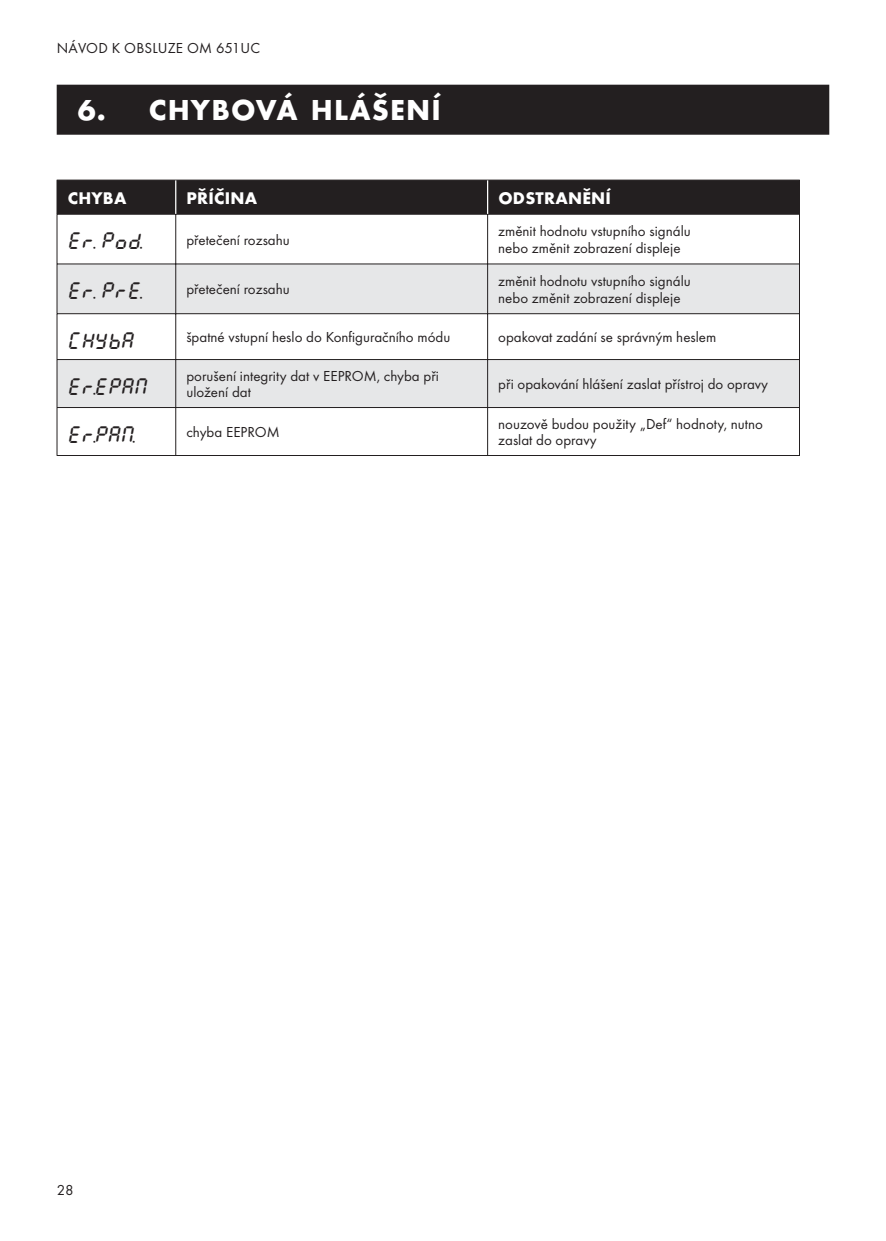
<style>
.page{position:relative;width:886px;height:1241px;background:#fff}
.page>*{position:absolute;margin:0;border:0;box-sizing:border-box;transform-origin:0 0}
.t1{font:700 30px "Futura TOT";letter-spacing:.04em;color:#fff}
.t2{font:25px "LCD 7 seg";color:#231f20}
.t3{font:700 17.5px "Futura TOT";letter-spacing:.015em;color:#fff}
.t4{font:15px/17.5px "Futura TOT";color:#231f20}
</style>
<div class="page">
<div style="left:57px;top:85px;width:772px;height:50px;background:#231f20"></div>
<div style="left:58px;top:181px;width:741px;height:33px;background:#231f20"></div>
<svg style="left:58px;top:264px;width:741px;height:143px;fill:#e6e7e8"></svg>
<hr style="left:57px;top:180px;width:119px;height:1px;background:#231f20">
<hr style="left:57px;top:180px;width:1px;height:34px;background:#231f20">
<hr style="left:488px;top:180px;width:312px;height:1px;background:#231f20">
<hr style="left:799px;top:180px;width:1px;height:34px;background:#231f20">
<hr style="left:57px;top:214px;width:119px;height:1px;background:#231f20">
<hr style="left:57px;top:214px;width:1px;height:49px;background:#231f20">
<hr style="left:175px;top:214px;width:1px;height:49px;background:#231f20">
<hr style="left:488px;top:214px;width:312px;height:1px;background:#231f20">
<hr style="left:487px;top:214px;width:1px;height:49px;background:#231f20">
<hr style="left:799px;top:214px;width:1px;height:49px;background:#231f20">
<hr style="left:57px;top:263px;width:119px;height:1px;background:#231f20">
<hr style="left:57px;top:264px;width:1px;height:49px;background:#231f20">
<hr style="left:176px;top:263px;width:312px;height:1px;background:#231f20">
<hr style="left:175px;top:264px;width:1px;height:49px;background:#231f20">
<hr style="left:488px;top:263px;width:312px;height:1px;background:#231f20">
<hr style="left:487px;top:264px;width:1px;height:49px;background:#231f20">
<hr style="left:799px;top:264px;width:1px;height:49px;background:#231f20">
<hr style="left:57px;top:313px;width:119px;height:1px;background:#231f20">
<hr style="left:57px;top:314px;width:1px;height:45px;background:#231f20">
<hr style="left:176px;top:313px;width:312px;height:1px;background:#231f20">
<hr style="left:175px;top:314px;width:1px;height:45px;background:#231f20">
<hr style="left:488px;top:313px;width:312px;height:1px;background:#231f20">
<hr style="left:487px;top:314px;width:1px;height:45px;background:#231f20">
<hr style="left:799px;top:314px;width:1px;height:45px;background:#231f20">
<hr style="left:57px;top:359px;width:119px;height:1px;background:#231f20">
<hr style="left:57px;top:360px;width:1px;height:47px;background:#231f20">
<hr style="left:176px;top:359px;width:312px;height:1px;background:#231f20">
<hr style="left:175px;top:360px;width:1px;height:47px;background:#231f20">
<hr style="left:488px;top:359px;width:312px;height:1px;background:#231f20">
<hr style="left:487px;top:360px;width:1px;height:47px;background:#231f20">
<hr style="left:799px;top:360px;width:1px;height:47px;background:#231f20">
<hr style="left:57px;top:407px;width:119px;height:1px;background:#231f20">
<hr style="left:57px;top:408px;width:1px;height:47px;background:#231f20">
<hr style="left:176px;top:407px;width:312px;height:1px;background:#231f20">
<hr style="left:175px;top:408px;width:1px;height:47px;background:#231f20">
<hr style="left:488px;top:407px;width:312px;height:1px;background:#231f20">
<hr style="left:487px;top:408px;width:1px;height:47px;background:#231f20">
<hr style="left:799px;top:408px;width:1px;height:47px;background:#231f20">
<hr style="left:57px;top:455px;width:743px;height:1px;background:#231f20">
<hr style="left:176px;top:180px;width:312px;height:1px;background:#231f20">
<hr style="left:176px;top:214px;width:312px;height:1px;background:#231f20">
<hr style="left:175px;top:180px;width:1px;height:34px;background:#fff">
<hr style="left:487px;top:180px;width:1px;height:34px;background:#fff">
<p class="t4" style="left:57px;top:40px;width:205px">NÁVOD K OBSLUZE OM 651UC</p>
<h1 class="t1" style="left:78px;top:98px;width:364px">6. CHYBOVÁ HLÁŠENÍ</h1>
<p class="t3" style="left:68px;top:191px;width:60px">CHYBA</p>
<p class="t3" style="left:186px;top:191px;width:72px">PŘÍČINA</p>
<p class="t3" style="left:498px;top:191px;width:114px">ODSTRANĚNÍ</p>
<h2 class="t2" style="left:68px;top:226px;width:77px">Er. Pod.</h2>
<p class="t4" style="left:186px;top:231px;width:105px">přetečení rozsahu</p>
<p class="t4" style="left:498px;top:223px;width:194px">změnit hodnotu vstupního signálu nebo změnit zobrazení displeje</p>
<h2 class="t2" style="left:68px;top:276px;width:77px">Er. PrE.</h2>
<p class="t4" style="left:186px;top:281px;width:105px">přetečení rozsahu</p>
<p class="t4" style="left:498px;top:272px;width:194px">změnit hodnotu vstupního signálu nebo změnit zobrazení displeje</p>
<h2 class="t2" style="left:68px;top:325px;width:68px">CHYBA</h2>
<p class="t4" style="left:186px;top:329px;width:265px">špatné vstupní heslo do Konfiguračního módu</p>
<p class="t4" style="left:498px;top:329px;width:220px">opakovat zadání se správným heslem</p>
<h2 class="t2" style="left:68px;top:371px;width:81px">Er.EPaM</h2>
<p class="t4" style="left:186px;top:369px;width:254px;line-height:15.8px">porušení integrity dat v EEPROM, chyba při uložení dat</p>
<p class="t4" style="left:498px;top:376px;width:271px">při opakování hlášení zaslat přístroj do opravy</p>
<h2 class="t2" style="left:68px;top:419px;width:70px">Er.PaM.</h2>
<p class="t4" style="left:186px;top:424px;width:95px">chyba EEPROM</p>
<p class="t4" style="left:498px;top:417px;width:266px;line-height:15.8px">nouzově budou použity „Def“ hodnoty, nutno zaslat do opravy</p>
<p class="t4" style="left:57px;top:1181px;width:19px">28</p>
</div>
